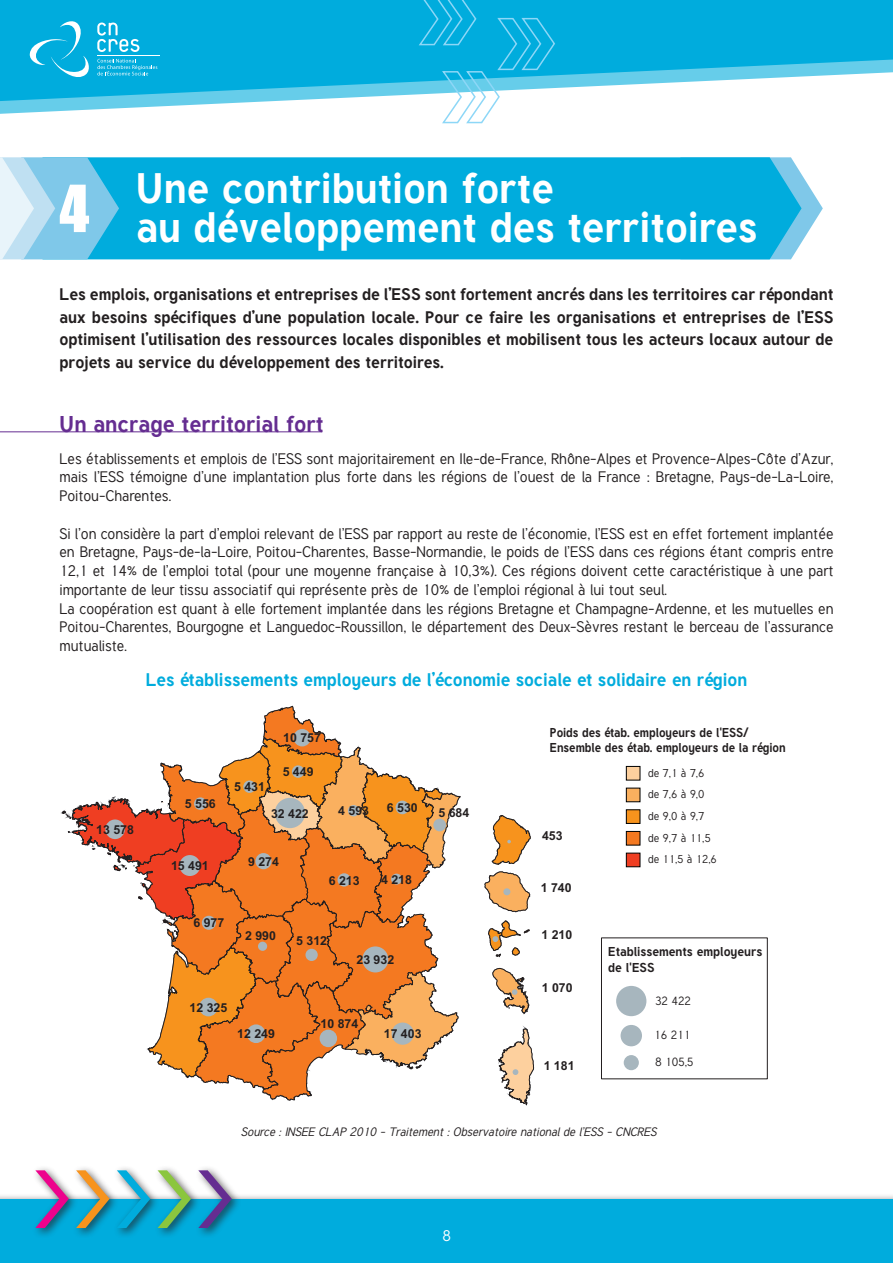
<style>
.page{position:relative;width:893px;height:1263px;background:#fff}
.page>*{position:absolute;margin:0;border:0;box-sizing:border-box;transform-origin:0 0}
.t1{font:97.2px "Tuffy";color:#ed028c}
.t2{font:60px "Impact";color:#fff}
.t3{font:700 42px/39px "Tuffy";color:#fff}
.t4{font:700 22.5px "Tuffy";color:#652d91}
.t5{font:700 18px "Tuffy";color:#00acdd}
.t6{font:700 16.5px/22.5px "Tuffy";color:#231f20;text-align:justify}
.t7{font:15px/18.8px "Tuffy";color:#231f20;text-align:justify}
.t8{font:15px "Tuffy";color:#fff}
.t9{font:700 12.6px/15.1px "Tuffy";color:#231f20;scale:.95 1}
.t10{font:700 12.6px/15.1px "Tuffy";color:#231f20}
.t11{font:700 12.3px "Arial";color:#231f20}
.t12{font:italic 12px "Tuffy";color:#231f20}
.t13{font:11.7px "Tuffy";color:#231f20}
.t14{font:11.25px/21.6px "Tuffy";color:#231f20}
.s1{color:#f7931d}
.s2{color:#00acdd}
.s3{color:#8bc63e}
.s4{color:#652d91}
</style>
<div class="page">
<hr style="left:0;top:0;width:893px;height:4px;background:#00acdd">
<svg style="left:0;top:4px;width:892px;height:110px;fill:#00acdd"></svg>
<div style="left:0;top:1193px;width:893px;height:70px;background:#231f20;opacity:.75"></div>
<div style="left:0;top:1199px;width:893px;height:64px;background:#00acdd"></div>
<div style="left:30px;top:1165px;width:210px;height:74px;background:#231f20;opacity:.75"></div>
<svg style="left:417px;top:0;width:139px;height:124px"></svg>
<svg style="left:30px;top:21px;width:129px;height:56px;background:#24b7e1"></svg>
<svg style="left:892px;top:4px;width:1px;height:69px"></svg>
<svg style="left:801px;top:173px;width:22px;height:70px"></svg>
<div style="left:119px;top:157px;width:682px;height:102px;background:#00acdd"></div>
<svg style="left:0;top:157px;width:119px;height:102px;background:#89cfeb"></svg>
<hr style="left:0;top:431px;width:322px;height:1px;background:#652d91">
<svg style="left:62px;top:705px;width:399px;height:395px"></svg>
<svg style="left:485px;top:871px;width:45px;height:41px"></svg>
<div style="left:275px;top:798px;width:30px;height:30px;background:#a7b6be;border-radius:50%"></div>
<div style="left:362px;top:946px;width:26px;height:26px;background:#a7b6be;border-radius:50%"></div>
<div style="left:392px;top:1022px;width:22px;height:23px;background:#a7b6be;border-radius:50%"></div>
<div style="left:179px;top:855px;width:21px;height:21px;background:#a7b6be;border-radius:50%"></div>
<div style="left:105px;top:819px;width:20px;height:20px;background:#a7b6be;border-radius:50%"></div>
<div style="left:199px;top:998px;width:19px;height:18px;background:#a7b6be;border-radius:50%"></div>
<div style="left:247px;top:1024px;width:18px;height:19px;background:#a7b6be;border-radius:50%"></div>
<div style="left:320px;top:1029px;width:17px;height:18px;background:#a7b6be;border-radius:50%"></div>
<div style="left:293px;top:729px;width:18px;height:17px;background:#a7b6be;border-radius:50%"></div>
<div style="left:255px;top:853px;width:17px;height:16px;background:#a7b6be;border-radius:50%"></div>
<div style="left:202px;top:916px;width:14px;height:14px;background:#a7b6be;border-radius:50%"></div>
<div style="left:396px;top:801px;width:13px;height:13px;background:#a7b6be;border-radius:50%"></div>
<div style="left:338px;top:873px;width:13px;height:13px;background:#a7b6be;border-radius:50%"></div>
<div style="left:433px;top:819px;width:13px;height:12px;background:#a7b6be;border-radius:50%"></div>
<div style="left:194px;top:797px;width:13px;height:13px;background:#a7b6be;border-radius:50%"></div>
<div style="left:292px;top:765px;width:12px;height:13px;background:#a7b6be;border-radius:50%"></div>
<div style="left:243px;top:780px;width:13px;height:13px;background:#a7b6be;border-radius:50%"></div>
<div style="left:305px;top:949px;width:13px;height:12px;background:#a7b6be;border-radius:50%"></div>
<div style="left:348px;top:805px;width:11px;height:11px;background:#a7b6be;border-radius:50%"></div>
<div style="left:391px;top:874px;width:11px;height:10px;background:#a7b6be;border-radius:50%"></div>
<div style="left:258px;top:942px;width:9px;height:9px;background:#a7b6be;border-radius:50%"></div>
<div style="left:503px;top:888px;width:7px;height:7px;background:#a7b6be;border-radius:50%"></div>
<svg style="left:488px;top:921px;width:41px;height:36px"></svg>
<svg style="left:499px;top:1028px;width:35px;height:78px"></svg>
<svg style="left:493px;top:968px;width:36px;height:46px"></svg>
<svg style="left:492px;top:815px;width:38px;height:50px"></svg>
<div style="left:626px;top:766px;width:14px;height:14px;background:#fdd09e;border:1px solid #000"></div>
<div style="left:626px;top:788px;width:14px;height:14px;background:#fab05f;border:1px solid #000"></div>
<div style="left:626px;top:810px;width:14px;height:13px;background:#f7931d"></div>
<div style="left:626px;top:831px;width:14px;height:14px;background:#f47921;border:1px solid #000"></div>
<div style="left:626px;top:853px;width:14px;height:14px;background:#ef3e22;border:1px solid #000"></div>
<div style="left:601px;top:938px;width:167px;height:141px;background:#fff;border:1px solid #231f20"></div>
<div style="left:616px;top:986px;width:30px;height:30px;background:#a7b6be;border-radius:50%"></div>
<div style="left:621px;top:1025px;width:21px;height:21px;background:#a7b6be;border-radius:50%"></div>
<div style="left:624px;top:1055px;width:15px;height:15px;background:#a7b6be;border-radius:50%"></div>
<h2 class="t2" style="left:59px;top:172px;width:31px">4</h2>
<h3 class="t3" style="left:136px;top:167px;width:623px">Une contribution forte<br>au développement des territoires</h3>
<p class="t6" style="left:60px;top:282px;width:775px">Les emplois, organisations et entreprises de l’ESS sont fortement ancrés dans les territoires car répondant aux besoins spécifiques d’une population locale. Pour ce faire les organisations et entreprises de l’ESS optimisent l’utilisation des ressources locales disponibles et mobilisent tous les acteurs locaux autour de projets au service du développement des territoires.</p>
<h3 class="t4" style="left:60px;top:409px;width:266px">Un ancrage territorial fort</h3>
<p class="t7" style="left:60px;top:449px;width:775px">Les établissements et emplois de l’ESS sont majoritairement en Ile-de-France, Rhône-Alpes et Provence-Alpes-Côte d’Azur, mais l’ESS témoigne d’une implantation plus forte dans les régions de l’ouest de la France : Bretagne, Pays-de-La-Loire, Poitou-Charentes.</p>
<p class="t7" style="left:60px;top:524px;width:775px;text-align:left">Si l’on considère la part d’emploi relevant de l’ESS par rapport au reste de l’économie, l’ESS est en effet fortement implantée en Bretagne, Pays-de-la-Loire, Poitou-Charentes, Basse-Normandie, le poids de l’ESS dans ces régions étant compris entre 12,1 et 14% de l’emploi total (pour une moyenne française à 10,3%). Ces régions doivent cette caractéristique à une part importante de leur tissu associatif qui représente près de 10% de l’emploi régional à lui tout seul.<br>La coopération est quant à elle fortement implantée dans les régions Bretagne et Champagne-Ardenne, et les mutuelles en Poitou-Charentes, Bourgogne et Languedoc-Roussillon, le département des Deux-Sèvres restant le berceau de l’assurance mutualiste.</p>
<p class="t5" style="left:146px;top:668px;width:603px">Les établissements employeurs de l’économie sociale et solidaire en région</p>
<p class="t11" style="left:96px;top:823px;width:39px">13 578</p>
<p class="t11" style="left:283px;top:731px;width:39px">10 757</p>
<p class="t11" style="left:185px;top:797px;width:32px">5 556</p>
<p class="t11" style="left:234px;top:780px;width:32px">5 431</p>
<p class="t11" style="left:283px;top:765px;width:32px">5 449</p>
<p class="t11" style="left:271px;top:806px;width:39px">32 422</p>
<p class="t11" style="left:338px;top:804px;width:32px">4 593</p>
<p class="t11" style="left:387px;top:801px;width:32px">6 530</p>
<p class="t11" style="left:171px;top:859px;width:39px">15 491</p>
<p class="t11" style="left:193px;top:916px;width:32px">6 977</p>
<p class="t11" style="left:248px;top:854px;width:32px">9 274</p>
<p class="t11" style="left:329px;top:873px;width:32px">6 213</p>
<p class="t11" style="left:381px;top:872px;width:32px">4 218</p>
<p class="t11" style="left:245px;top:928px;width:32px">2 990</p>
<p class="t11" style="left:296px;top:934px;width:32px">5 312</p>
<p class="t11" style="left:356px;top:953px;width:39px">23 932</p>
<p class="t11" style="left:190px;top:1000px;width:39px">12 325</p>
<p class="t11" style="left:237px;top:1027px;width:39px">12 249</p>
<p class="t11" style="left:321px;top:1017px;width:39px">10 874</p>
<p class="t11" style="left:384px;top:1027px;width:39px">17 403</p>
<p class="t11" style="left:438px;top:805px;width:32px">5 684</p>
<p class="t9" style="left:550px;top:724px;width:250px">Poids des étab. employeurs de l'ESS/<br>Ensemble des étab. employeurs de la région</p>
<p class="t14" style="left:648px;top:761px;width:70px">de 7,1 à 7,6 de 7,6 à 9,0 de 9,0 à 9,7 de 9,7 à 11,5 de 11,5 à 12,6</p>
<p class="t11" style="left:542px;top:829px;width:22px">453</p>
<p class="t11" style="left:541px;top:881px;width:32px">1 740</p>
<p class="t11" style="left:541px;top:927px;width:32px">1 210</p>
<p class="t11" style="left:542px;top:980px;width:32px">1 070</p>
<p class="t11" style="left:544px;top:1058px;width:32px">1 181</p>
<p class="t10" style="left:608px;top:944px;width:156px">Etablissements employeurs de l'ESS</p>
<p class="t13" style="left:655px;top:993px;width:37px">32 422</p>
<p class="t13" style="left:654px;top:1028px;width:37px">16 211</p>
<p class="t13" style="left:655px;top:1055px;width:40px">8 105,5</p>
<p class="t12" style="left:241px;top:1124px;width:417px">Source : INSEE CLAP 2010 - Traitement : Observatoire national de l’ESS - CNCRES</p>
<h1 class="t1" style="left:31px;top:1134px;width:205px">&gt;<span class="s1">&gt;</span><span class="s2">&gt;</span><span class="s3">&gt;</span><span class="s4">&gt;</span></h1>
<p class="t8" style="left:442px;top:1226px;width:10px">8</p>
</div>
